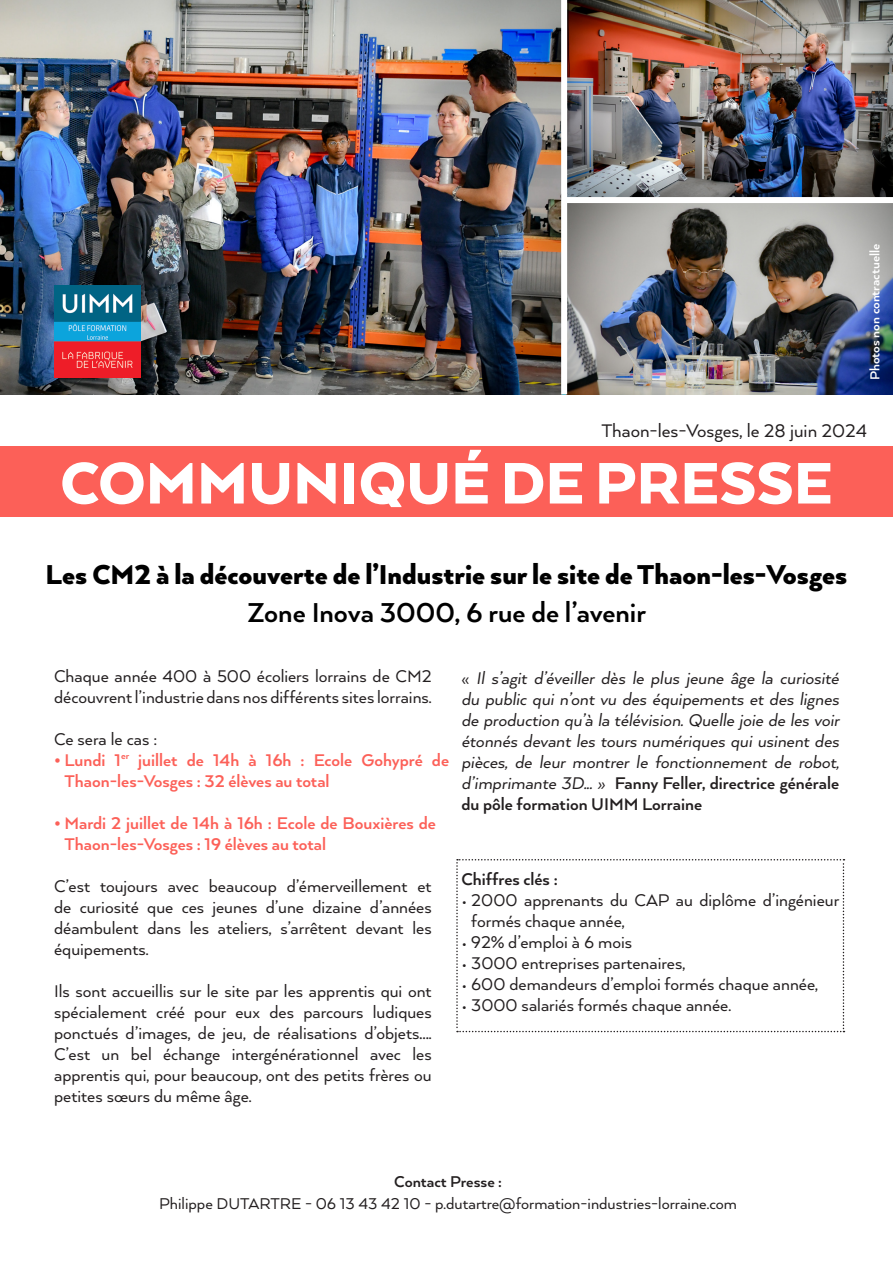
<style>
.page{position:relative;width:893px;height:1263px;background:#fff}
.page>*{position:absolute;margin:0;border:0;box-sizing:border-box;transform-origin:0 0}
.t1{font:900 67.5px "Arquitecta";color:#fff}
.t2{font:900 31.5px "Arquitecta";color:#000}
.t3{font:700 31.5px "Arquitecta";color:#000}
.t4{font:21px "Arquitecta";color:#231f20}
.t5{font:19.5px/21px "Arquitecta";color:#231f20}
.t6{font:italic 19.5px/21px "Arquitecta W00";color:#231f20;text-align:justify}
.t7{font:700 19.5px/21px "Arquitecta";color:#fc6058}
.t8{font:700 19.5px/21px "Arquitecta";color:#231f20}
.t9{font:18px "Arquitecta";color:#231f20}
.t10{font:700 18px "Arquitecta";color:#231f20}
.t11{font:700 15px "Arquitecta";color:#fff}
.s1{font-family:"Arquitecta";font-style:normal}
.s2{font-family:"Arquitecta W00";font-weight:400;font-style:italic}
</style>
<div class="page">
<div style="left:0;top:446px;width:893px;height:71px;background:#fc6058"></div>
<svg style="left:456px;top:859px;width:388px;height:173px"></svg>
<img style="left:0;top:0;width:561px;height:394px">
<img style="left:567px;top:0;width:325px;height:197px">
<img style="left:567px;top:203px;width:325px;height:191px">
<img style="left:54px;top:286px;width:86px;height:91px">
<p class="t11" style="left:866px;top:380px;width:138px;rotate:-90deg">Photos non contractuelle</p>
<p class="t4" style="left:601px;top:417px;width:267px">Thaon-les-Vosges, le 28 juin 2024</p>
<h1 class="t1" style="left:60px;top:441px;width:774px">COMMUNIQUÉ DE PRESSE</h1>
<h2 class="t2" style="left:46px;top:555px;width:803px">Les CM2 à la découverte de l’Industrie sur le site de Thaon-les-Vosges</h2>
<h2 class="t3" style="left:247px;top:593px;width:400px">Zone Inova 3000, 6 rue de l’avenir</h2>
<p class="t5" style="left:54px;top:665px;width:379px">Chaque année 400 à 500 écoliers lorrains de CM2 découvrent l’industrie dans nos différents sites lorrains.</p>
<p class="t5" style="left:54px;top:728px;width:105px">Ce sera le cas :</p>
<p class="t7" style="left:65px;top:749px;width:386px;text-indent:-10px">• Lundi 1<sup>er</sup> juillet de 14h à 16h : Ecole Gohypré de<br>Thaon-les-Vosges : 32 élèves au total</p>
<p class="t7" style="left:65px;top:812px;width:373px;text-indent:-10px">• Mardi 2 juillet de 14h à 16h : Ecole de Bouxières de<br>Thaon-les-Vosges : 19 élèves au total</p>
<p class="t5" style="left:54px;top:875px;width:379px;text-align:justify">C’est toujours avec beaucoup d’émerveillement et de curiosité que ces jeunes d’une dizaine d’années déambulent dans les ateliers, s’arrêtent devant les équipements.</p>
<p class="t5" style="left:54px;top:980px;width:379px;text-align:justify">Ils sont accueillis sur le site par les apprentis qui ont spécialement créé pour eux des parcours ludiques ponctués d’images, de jeu, de réalisations d’objets….<br>C’est un bel échange intergénérationnel avec les apprentis qui, pour beaucoup, ont des petits frères ou petites sœurs du même âge.</p>
<p class="t6" style="left:461px;top:668px;width:379px"><span class="s1">«</span> Il s’agit d’éveiller dès le plus jeune âge la curiosité du public qui n’ont vu des équipements et des lignes de production qu’à la télévision. Quelle joie de les voir étonnés devant les tours numériques qui usinent des pièces, de leur montrer le fonctionnement de robot,</p>
<p class="t8" style="left:461px;top:772px;width:379px"><span class="s2">d’imprimante 3D... »</span> Fanny Feller, directrice générale du pôle formation UIMM Lorraine</p>
<p class="t8" style="left:461px;top:868px;width:98px">Chiffres clés :</p>
<p class="t5" style="left:471px;top:889px;width:369px;text-indent:-10px">• 2000 apprenants du CAP au diplôme d’ingénieur formés chaque année,</p>
<p class="t5" style="left:461px;top:931px;width:172px">• 92% d’emploi à 6 mois</p>
<p class="t5" style="left:461px;top:952px;width:225px">• 3000 entreprises partenaires,</p>
<p class="t5" style="left:461px;top:973px;width:358px">• 600 demandeurs d’emploi formés chaque année,</p>
<p class="t5" style="left:461px;top:994px;width:271px">• 3000 salariés formés chaque année.</p>
<p class="t10" style="left:394px;top:1170px;width:109px">Contact Presse :</p>
<p class="t9" style="left:159px;top:1192px;width:579px">Philippe DUTARTRE - 06 13 43 42 10 - p.dutartre@formation-industries-lorraine.com</p>
</div>
